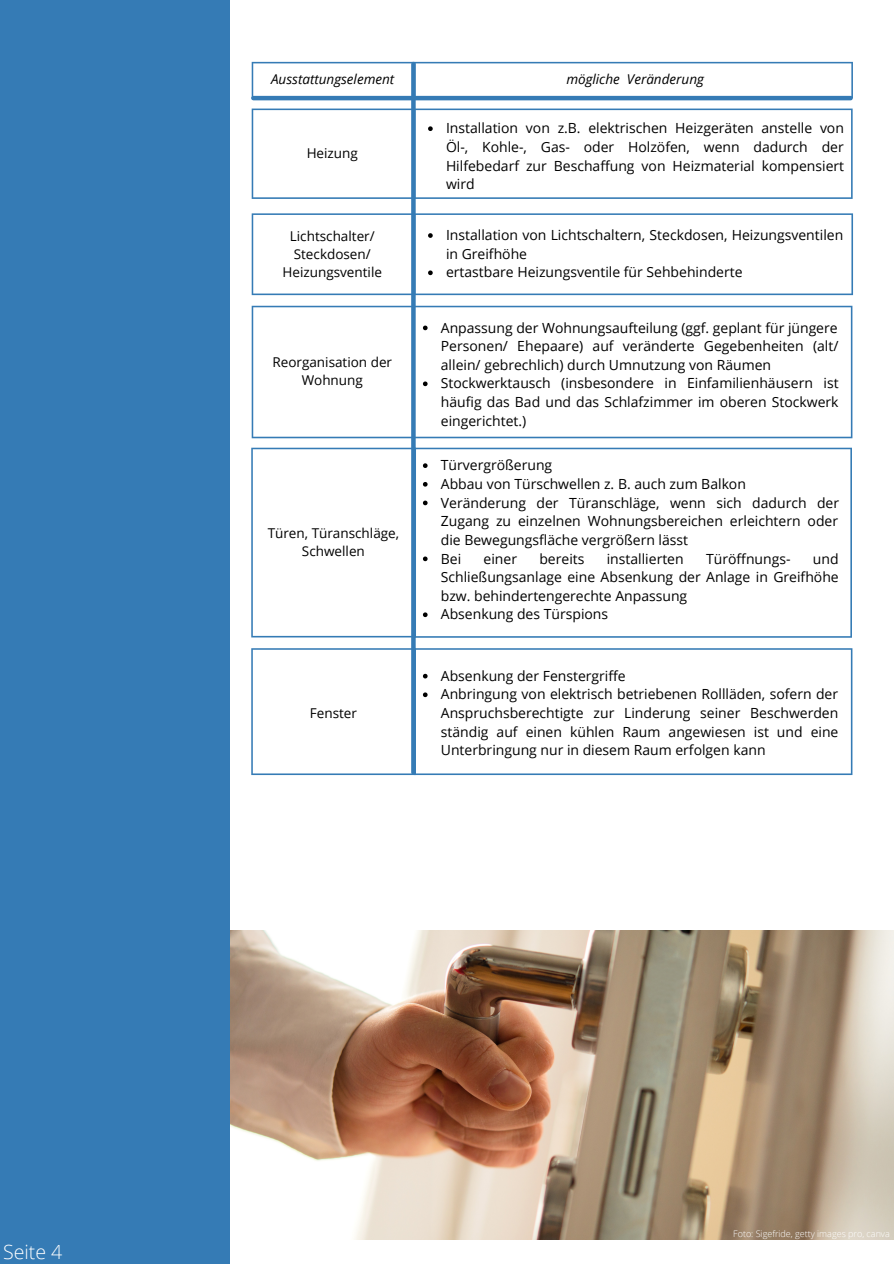
<style>
.page{position:relative;width:894px;height:1264px;background:#fff}
.page>*{position:absolute;margin:0;border:0;box-sizing:border-box;transform-origin:0 0}
.t1{font:300 19.5px "Open Sans";color:#fff}
.t2{font:13.95px/18.6px "Open Sans";color:#000;text-align:justify}
.t3{font:13.5px/18px "Open Sans";color:#000;text-align:center}
.t4{font:italic 13.5px "Open Sans";color:#000}
.t5{font:300 9px "Open Sans";color:#fff}
</style>
<div class="page">
<img style="left:229px;top:930px;width:664px;height:309px">
<div style="left:0;top:0;width:229px;height:1263px;background:#357bb5"></div>
<svg style="left:251px;top:62px;width:601px;height:36px"></svg>
<svg style="left:251px;top:109px;width:601px;height:90px"></svg>
<svg style="left:251px;top:213px;width:601px;height:82px"></svg>
<svg style="left:251px;top:306px;width:160px;height:132px"></svg>
<svg style="left:415px;top:306px;width:437px;height:132px"></svg>
<svg style="left:423px;top:325px;width:4px;height:5px"></svg>
<svg style="left:423px;top:381px;width:4px;height:5px"></svg>
<svg style="left:251px;top:447px;width:160px;height:190px"></svg>
<svg style="left:415px;top:447px;width:436px;height:190px"></svg>
<svg style="left:423px;top:463px;width:4px;height:5px"></svg>
<svg style="left:423px;top:482px;width:4px;height:4px"></svg>
<svg style="left:423px;top:500px;width:4px;height:5px"></svg>
<svg style="left:423px;top:556px;width:4px;height:5px"></svg>
<svg style="left:423px;top:612px;width:4px;height:5px"></svg>
<svg style="left:251px;top:648px;width:163px;height:127px"></svg>
<svg style="left:414px;top:648px;width:438px;height:127px"></svg>
<svg style="left:411px;top:64px;width:4px;height:708px;background:#3d80b8"></svg>
<svg style="left:423px;top:673px;width:4px;height:5px"></svg>
<svg style="left:423px;top:692px;width:4px;height:5px"></svg>
<hr style="left:253px;top:96px;width:597px;height:4px;background:#357bb5">
<p class="t1" style="left:3px;top:1237px;width:61px">Seite 4</p>
<p class="t4" style="left:271px;top:69px;width:125px">Ausstattungselement</p>
<p class="t4" style="left:566px;top:69px;width:139px">mögliche Veränderung</p>
<p class="t3" style="left:306px;top:144px;width:53px">Heizung</p>
<p class="t2" style="left:446px;top:119px;width:399px">Installation von z.B. elektrischen Heizgeräten anstelle von Öl-, Kohle-, Gas- oder Holzöfen, wenn dadurch der Hilfebedarf zur Beschaffung von Heizmaterial kompensiert wird</p>
<p class="t3" style="left:282px;top:226px;width:101px">Lichtschalter/<br>Steckdosen/<br>Heizungsventile</p>
<p class="t2" style="left:446px;top:225px;width:398px">Installation von Lichtschaltern, Steckdosen, Heizungsventilen in Greifhöhe</p>
<p class="t2" style="left:446px;top:263px;width:298px">ertastbare Heizungsventile für Sehbehinderte</p>
<p class="t3" style="left:272px;top:353px;width:121px">Reorganisation der<br>Wohnung</p>
<p class="t3" style="left:267px;top:524px;width:133px">Türen, Türanschläge,<br>Schwellen</p>
<p class="t3" style="left:310px;top:703px;width:49px">Fenster</p>
<p class="t2" style="left:440px;top:318px;width:399px">Anpassung der Wohnungsaufteilung (ggf. geplant für jüngere Personen/ Ehepaare) auf veränderte Gegebenheiten (alt/ allein/ gebrechlich) durch Umnutzung von Räumen</p>
<p class="t2" style="left:440px;top:374px;width:399px">Stockwerktausch (insbesondere in Einfamilienhäusern ist häufig das Bad und das Schlafzimmer im oberen Stockwerk eingerichtet.)</p>
<p class="t2" style="left:440px;top:455px;width:113px">Türvergrößerung</p>
<p class="t2" style="left:440px;top:474px;width:306px">Abbau von Türschwellen z. B. auch zum Balkon</p>
<p class="t2" style="left:440px;top:493px;width:400px">Veränderung der Türanschläge, wenn sich dadurch der Zugang zu einzelnen Wohnungsbereichen erleichtern oder die Bewegungsfläche vergrößern lässt</p>
<p class="t2" style="left:440px;top:549px;width:22px">Bei</p>
<p class="t2" style="left:483px;top:549px;width:35px">einer</p>
<p class="t2" style="left:539px;top:549px;width:47px">bereits</p>
<p class="t2" style="left:606px;top:549px;width:78px">installierten</p>
<p class="t2" style="left:705px;top:549px;width:86px">Türöffnungs-</p>
<p class="t2" style="left:440px;top:549px;width:399px;text-indent:372px">und Schließungsanlage eine Absenkung der Anlage in Greifhöhe bzw. behindertengerechte Anpassung</p>
<p class="t2" style="left:440px;top:604px;width:169px">Absenkung des Türspions</p>
<p class="t2" style="left:440px;top:666px;width:186px">Absenkung der Fenstergriffe</p>
<p class="t2" style="left:440px;top:684px;width:399px">Anbringung von elektrisch betriebenen Rollläden, sofern der Anspruchsberechtigte zur Linderung seiner Beschwerden ständig auf einen kühlen Raum angewiesen ist und eine Unterbringung nur in diesem Raum erfolgen kann</p>
<p class="t5" style="left:733px;top:1227px;width:158px">Foto: Sigefride, getty images pro, canva</p>
</div>
